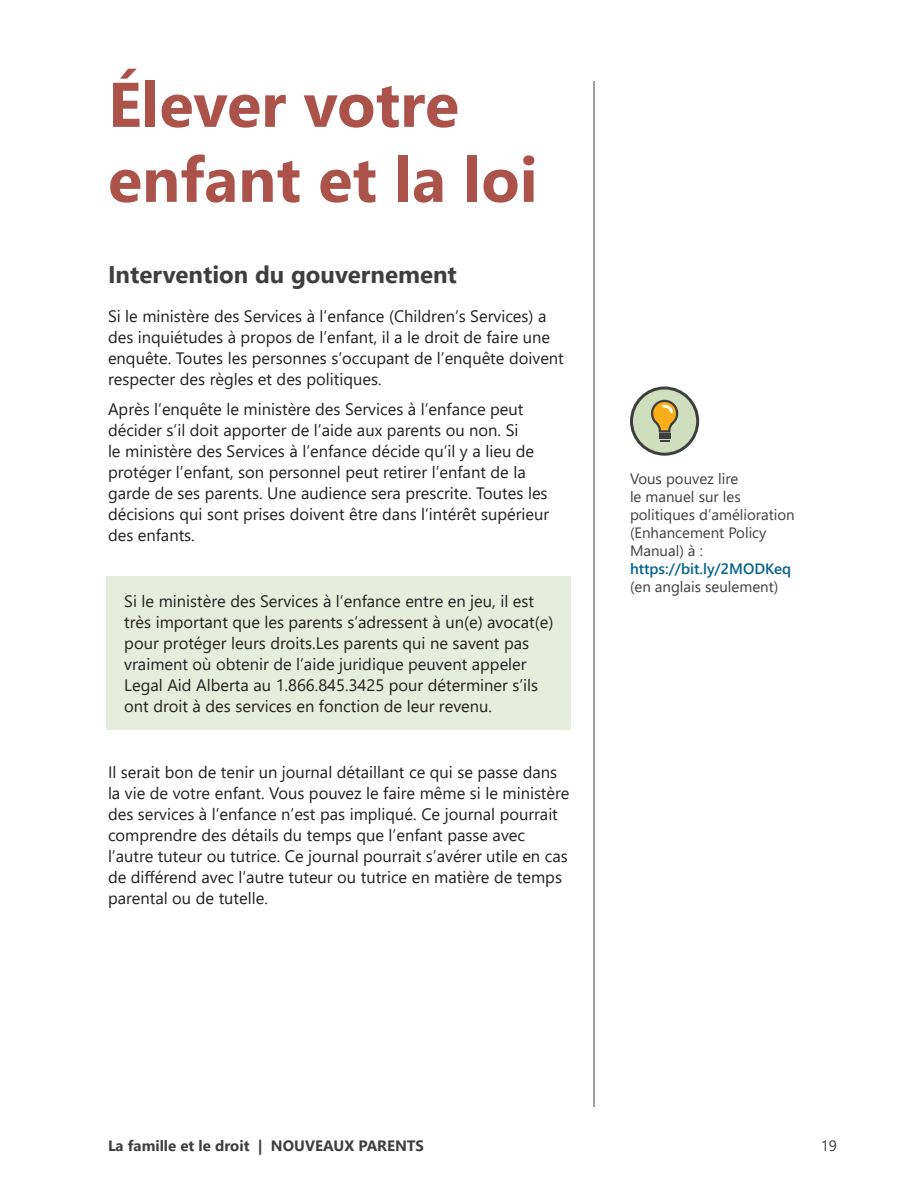
<style>
.page{position:relative;width:918px;height:1188px;background:#fff}
.page>*{position:absolute;margin:0;border:0;box-sizing:border-box;transform-origin:0 0}
.Chapter_Heading{font:700 63px/75px "Segoe UI";color:#ab524a}
.Section_Heading{font:700 24px "Segoe UI";color:#3e3e3f}
.Body{font:16.5px/21px "Segoe UI";color:#231f20}
.Sidebar_Graph_Body{font:15px/18px "Segoe UI";color:#3e3e3f}
.t1{font:700 15px "Segoe UI";color:#3e3e3f}
.s1{font-weight:600;color:#05638b}
</style>
<div class="page">
<hr style="left:594px;top:81px;width:1px;height:1026px;background:#3e3e3f">
<div style="left:106px;top:577px;width:465px;height:153px;background:#e6eedb"></div>
<div style="left:632px;top:388px;width:66px;height:66px;background:#cfdfbd;border-radius:50%"></div>
<div style="left:630px;top:387px;width:69px;height:69px;border:3px solid #3e3e3f;border-radius:50%"></div>
<svg style="left:651px;top:400px;width:27px;height:42px"></svg>
<p class="Chapter_Heading" style="left:108px;top:62px;width:431px">Élever votre enfant et la loi</p>
<p class="Section_Heading" style="left:108px;top:252px;width:350px">Intervention du gouvernement</p>
<p class="Body" style="left:108px;top:304px;width:457px">Si le ministère des Services à l’enfance (Children’s Services) a des inquiétudes à propos de l’enfant, il a le droit de faire une enquête. Toutes les personnes s’occupant de l’enquête doivent respecter des règles et des politiques.</p>
<p class="Body" style="left:108px;top:397px;width:443px">Après l’enquête le ministère des Services à l’enfance peut décider s’il doit apporter de l’aide aux parents ou non. Si<br>le ministère des Services à l’enfance décide qu’il y a lieu de protéger l’enfant, son personnel peut retirer l’enfant de la garde de ses parents. Une audience sera prescrite. Toutes les décisions qui sont prises doivent être dans l’intérêt supérieur des enfants.</p>
<p class="Body" style="left:124px;top:589px;width:431px">Si le ministère des Services à l’enfance entre en jeu, il est très important que les parents s’adressent à un(e) avocat(e) pour protéger leurs droits.Les parents qui ne savent pas vraiment où obtenir de l’aide juridique peuvent appeler Legal Aid Alberta au 1.866.845.3425 pour déterminer s’ils ont droit à des services en fonction de leur revenu.</p>
<p class="Body" style="left:108px;top:760px;width:463px">Il serait bon de tenir un journal détaillant ce qui se passe dans la vie de votre enfant. Vous pouvez le faire même si le ministère des services à l’enfance n’est pas impliqué. Ce journal pourrait comprendre des détails du temps que l’enfant passe avec l’autre tuteur ou tutrice. Ce journal pourrait s’avérer utile en cas de différend avec l’autre tuteur ou tutrice en matière de temps parental ou de tutelle.</p>
<p class="Sidebar_Graph_Body" style="left:630px;top:469px;width:166px">Vous pouvez lire<br>le manuel sur les politiques d’amélioration (Enhancement Policy<br>Manual) à : <span class="s1">https://bit.ly/2MODKeq </span>(en anglais seulement)</p>
<p class="t1" style="left:108px;top:1131px;width:318px">La famille et le droit | NOUVEAUX PARENTS</p>
<p class="Sidebar_Graph_Body" style="left:821px;top:1135px;width:18px">19</p>
</div>
